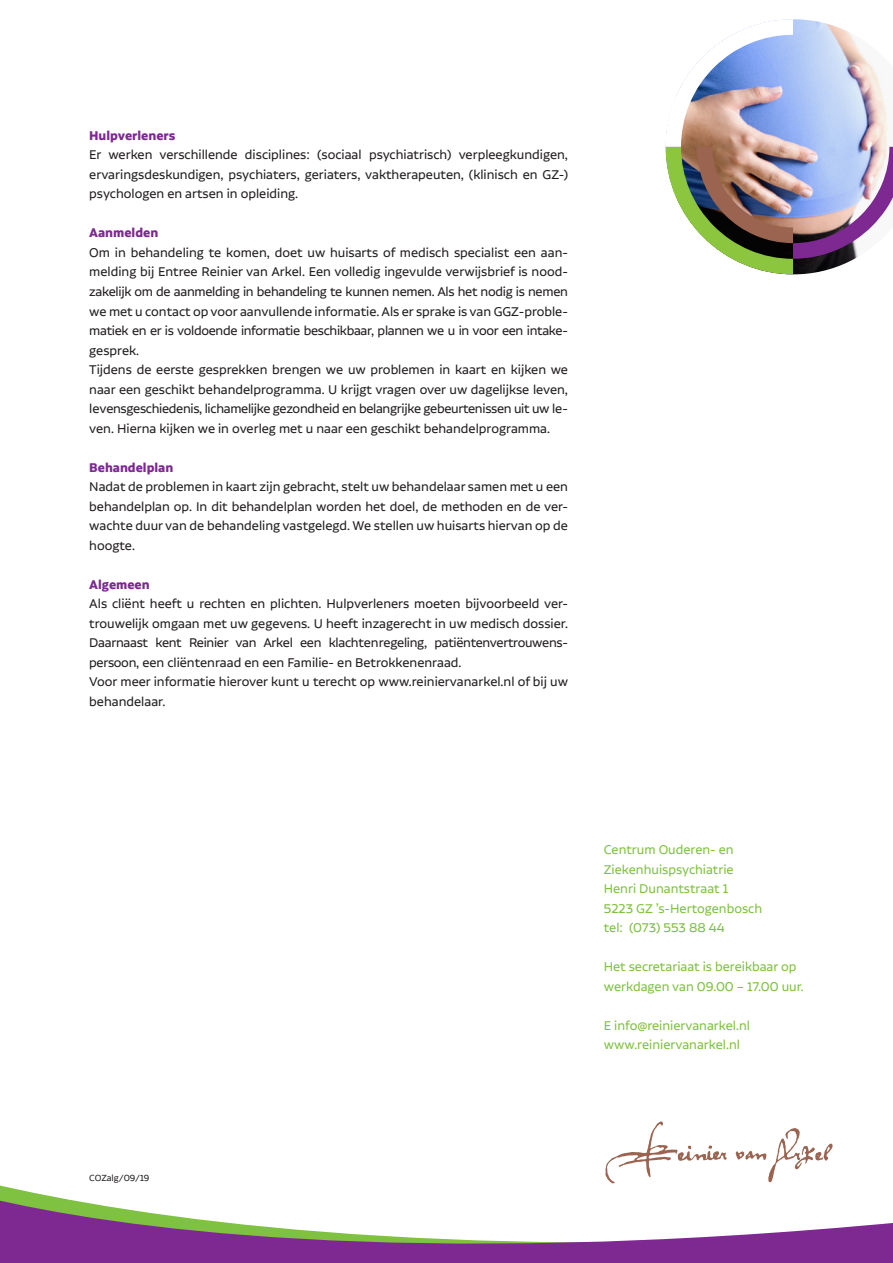
<style>
.page{position:relative;width:893px;height:1263px;background:#fff}
.page>*{position:absolute;margin:0;border:0;box-sizing:border-box;transform-origin:0 0}
.t1{font:15px/19.5px "Alvar Pro";color:#231f20;text-align:justify}
.t2{font:15px/19.5px "Alvar Pro";color:#7fc241}
.t3{font:700 15px "Alvar Pro";color:#7d2991}
.BROOD{font:10.5px "Alvar Essential";color:#231f20}
</style>
<div class="page">
<svg style="left:605px;top:1121px;width:228px;height:61px"></svg>
<svg style="left:0;top:1182px;width:771px;height:16px"></svg>
<svg style="left:0;top:1198px;width:893px;height:65px"></svg>
<img style="left:665px;top:19px;width:228px;height:255px">
<p class="t3" style="left:89px;top:127px;width:88px">Hulpverleners</p>
<p class="t1" style="left:89px;top:145px;width:480px">Er werken verschillende disciplines: (sociaal psychiatrisch) verpleegkundigen, ervaringsdeskundigen, psychiaters, geriaters, vaktherapeuten, (klinisch en GZ-) psychologen en artsen in opleiding.</p>
<p class="t3" style="left:89px;top:224px;width:70px">Aanmelden</p>
<p class="t1" style="left:89px;top:243px;width:480px">Om in behandeling te komen, doet uw huisarts of medisch specialist een aan&shy;melding bij Entree Reinier van Arkel. Een volledig ingevulde verwijsbrief is nood&shy;zakelijk om de aanmelding in behandeling te kunnen nemen. Als het nodig is nemen we met u contact op voor aanvullende informatie. Als er sprake is van GGZ-proble&shy;matiek en er is voldoende informatie beschikbaar, plannen we u in voor een intake&shy;gesprek.</p>
<p class="t1" style="left:89px;top:360px;width:480px">Tijdens de eerste gesprekken brengen we uw problemen in kaart en kijken we naar een geschikt behandelprogramma. U krijgt vragen over uw dagelijkse leven, levensgeschiedenis, lichamelijke gezondheid en belangrijke gebeurtenissen uit uw le&shy;ven. Hierna kijken we in overleg met u naar een geschikt behandelprogramma.</p>
<p class="t3" style="left:89px;top:458px;width:86px">Behandelplan</p>
<p class="t1" style="left:89px;top:477px;width:480px">Nadat de problemen in kaart zijn gebracht, stelt uw behandelaar samen met u een behandelplan op. In dit behandelplan worden het doel, de methoden en de ver&shy;wachte duur van de behandeling vastgelegd. We stellen uw huisarts hiervan op de hoogte.</p>
<p class="t3" style="left:89px;top:575px;width:62px">Algemeen</p>
<p class="t1" style="left:89px;top:594px;width:480px">Als cliënt heeft u rechten en plichten. Hulpverleners moeten bijvoorbeeld ver&shy;trouwelijk omgaan met uw gegevens. U heeft inzagerecht in uw medisch dossier.<br>Daarnaast kent Reinier van Arkel een klachtenregeling, patiëntenvertrouwens&shy;persoon, een cliëntenraad en een Familie- en Betrokkenenraad.</p>
<p class="t1" style="left:89px;top:672px;width:480px">Voor meer informatie hierover kunt u terecht op www.reiniervanarkel.nl of bij uw behandelaar.</p>
<p class="BROOD" style="left:89px;top:1172px;width:62px">COZalg/09/19</p>
<p class="t2" style="left:604px;top:840px;width:131px">Centrum Ouderen- en</p>
<p class="t2" style="left:604px;top:859px;width:131px">Ziekenhuispsychiatrie</p>
<p class="t2" style="left:604px;top:879px;width:126px">Henri Dunantstraat 1</p>
<p class="t2" style="left:604px;top:898px;width:160px">5223 GZ ’s-Hertogenbosch</p>
<p class="t2" style="left:604px;top:918px;width:122px">tel: (073) 553 88 44</p>
<p class="t2" style="left:604px;top:957px;width:202px">Het secretariaat is bereikbaar op werkdagen van 09.00 – 17.00 uur.</p>
<p class="t2" style="left:604px;top:1015px;width:148px">E info@reiniervanarkel.nl</p>
<p class="t2" style="left:604px;top:1035px;width:138px">www.reiniervanarkel.nl</p>
</div>
